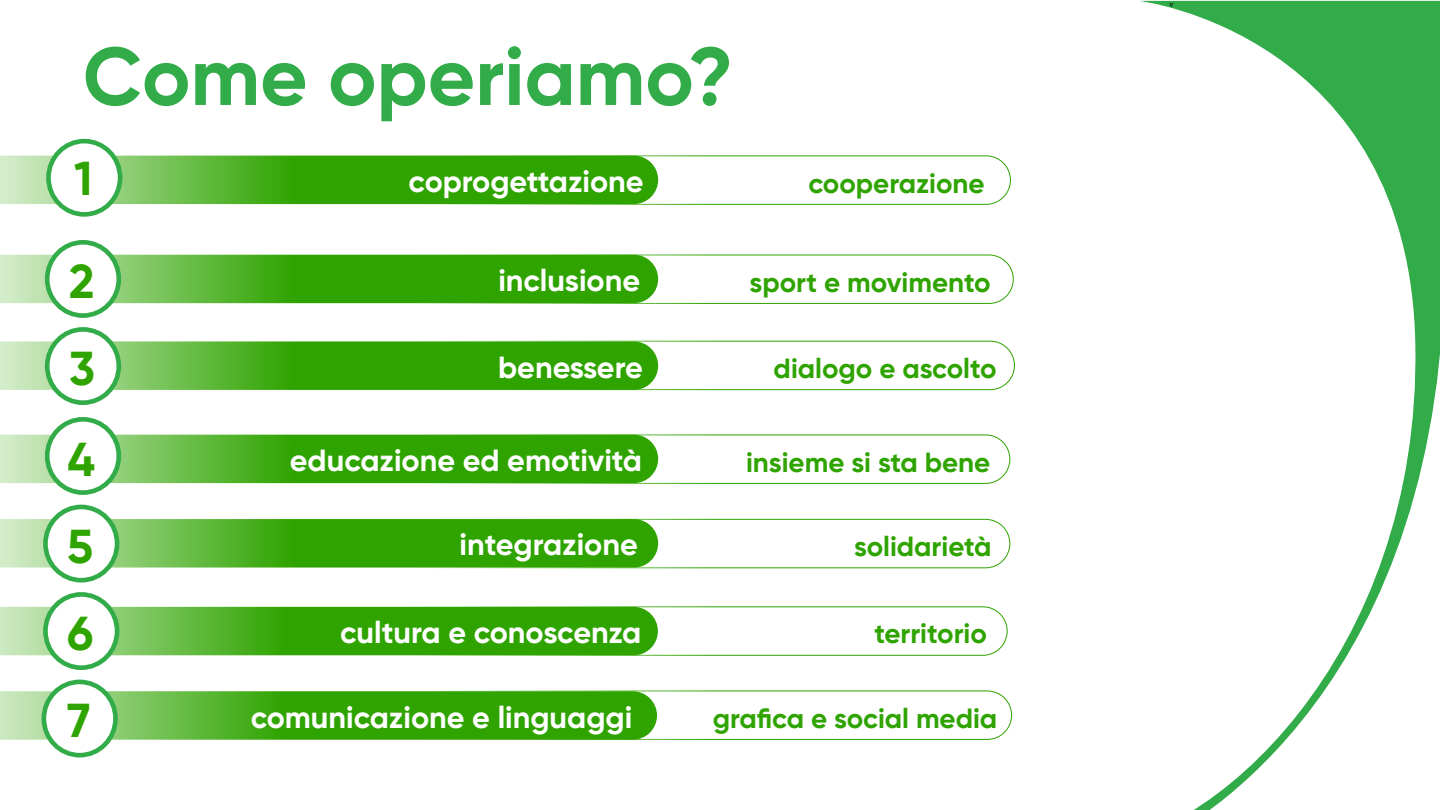
<style>
.page{position:relative;width:1440px;height:810px;background:#fff}
.page>*{position:absolute;margin:0;border:0;box-sizing:border-box;transform-origin:0 0}
.t1{font:700 81.75px "Gilroy";color:#32ab49}
.t2{font:700 47.55px/88.8px "Gilroy";color:#2fa400}
.t3{font:700 30.6px "Gilroy";color:#fff}
.t4{font:700 27.75px "Gilroy";color:#2fa400}
.t5{font:9px "Minion Pro";color:#000}
</style>
<div class="page">
<svg style="left:0;top:156px;width:658px;height:48px;background:#4cb025"></svg>
<div style="left:237px;top:341px;width:778px;height:49px;border:1px solid #2fa400;border-radius:24px"></div>
<div style="left:236px;top:255px;width:778px;height:49px;border:1px solid #2fa400;border-radius:24px"></div>
<div style="left:233px;top:156px;width:778px;height:49px;border:1px solid #2fa400;border-radius:24px"></div>
<div style="left:233px;top:435px;width:777px;height:49px;border:1px solid #2fa400;border-radius:24px"></div>
<div style="left:230px;top:607px;width:777px;height:49px;border:1px solid #2fa400;border-radius:24px"></div>
<div style="left:234px;top:691px;width:778px;height:49px;border:1px solid #2fa400;border-radius:24px"></div>
<svg style="left:0;top:691px;width:657px;height:49px;background:#4ab022"></svg>
<svg style="left:0;top:607px;width:658px;height:48px;background:#49af20"></svg>
<svg style="left:0;top:255px;width:658px;height:48px;background:#4bb023"></svg>
<svg style="left:0;top:341px;width:658px;height:49px;background:#4db125"></svg>
<svg style="left:0;top:435px;width:658px;height:48px;background:#4bb023"></svg>
<div style="left:233px;top:519px;width:777px;height:49px;border:1px solid #2fa400;border-radius:24px"></div>
<svg style="left:0;top:519px;width:658px;height:49px;background:#4db125"></svg>
<svg style="left:1141px;top:1px;width:299px;height:809px"></svg>
<div style="left:49px;top:141px;width:71px;height:73px;background:#fff;border-radius:50%"></div>
<div style="left:46px;top:139px;width:76px;height:78px;border:5px solid #32ab49;border-radius:50%"></div>
<div style="left:47px;top:242px;width:72px;height:74px;background:#fff;border-radius:50%"></div>
<div style="left:45px;top:240px;width:76px;height:78px;border:5px solid #32ab49;border-radius:50%"></div>
<div style="left:47px;top:329px;width:72px;height:74px;background:#fff;border-radius:50%"></div>
<div style="left:45px;top:327px;width:76px;height:78px;border:5px solid #32ab49;border-radius:50%"></div>
<div style="left:47px;top:419px;width:72px;height:74px;background:#fff;border-radius:50%"></div>
<div style="left:45px;top:417px;width:76px;height:78px;border:5px solid #32ab49;border-radius:50%"></div>
<div style="left:45px;top:507px;width:72px;height:73px;background:#fff;border-radius:50%"></div>
<div style="left:43px;top:505px;width:76px;height:78px;border:5px solid #32ab49;border-radius:50%"></div>
<div style="left:44px;top:682px;width:71px;height:73px;background:#fff;border-radius:50%"></div>
<div style="left:42px;top:680px;width:76px;height:77px;border:5px solid #32ab49;border-radius:50%"></div>
<div style="left:45px;top:594px;width:72px;height:74px;background:#fff;border-radius:50%"></div>
<div style="left:43px;top:592px;width:76px;height:78px;border:5px solid #32ab49;border-radius:50%"></div>
<h1 class="t1" style="left:83px;top:25px;width:652px">Come operiamo?</h1>
<h2 class="t2" style="left:69px;top:127px;width:27px;line-height:102.7px">1<br>2</h2>
<p class="t3" style="left:409px;top:162px;width:237px">coprogettazione</p>
<p class="t3" style="left:498px;top:261px;width:143px">inclusione</p>
<p class="t4" style="left:808px;top:165px;width:178px">cooperazione</p>
<p class="t4" style="left:750px;top:265px;width:243px">sport e movimento</p>
<h2 class="t2" style="left:67px;top:324px;width:29px;text-align:justify">3<br>4<br>5</h2>
<p class="t3" style="left:498px;top:348px;width:146px">benessere</p>
<p class="t3" style="left:290px;top:441px;width:354px">educazione ed emotività</p>
<p class="t4" style="left:774px;top:351px;width:225px">dialogo e ascolto</p>
<p class="t4" style="left:746px;top:445px;width:246px">insieme si sta bene</p>
<p class="t3" style="left:460px;top:526px;width:180px">integrazione</p>
<p class="t4" style="left:854px;top:529px;width:139px">solidarietà</p>
<h2 class="t2" style="left:67px;top:589px;width:28px">6</h2>
<p class="t3" style="left:340px;top:613px;width:303px">cultura e conoscenza</p>
<p class="t4" style="left:874px;top:616px;width:114px">territorio</p>
<h2 class="t2" style="left:67px;top:675px;width:25px">7</h2>
<p class="t3" style="left:251px;top:698px;width:383px">comunicazione e linguaggi</p>
<p class="t4" style="left:713px;top:701px;width:286px">grafica e social media</p>
<p class="t5" style="left:1170px;top:-1px;width:6px">v</p>
</div>
